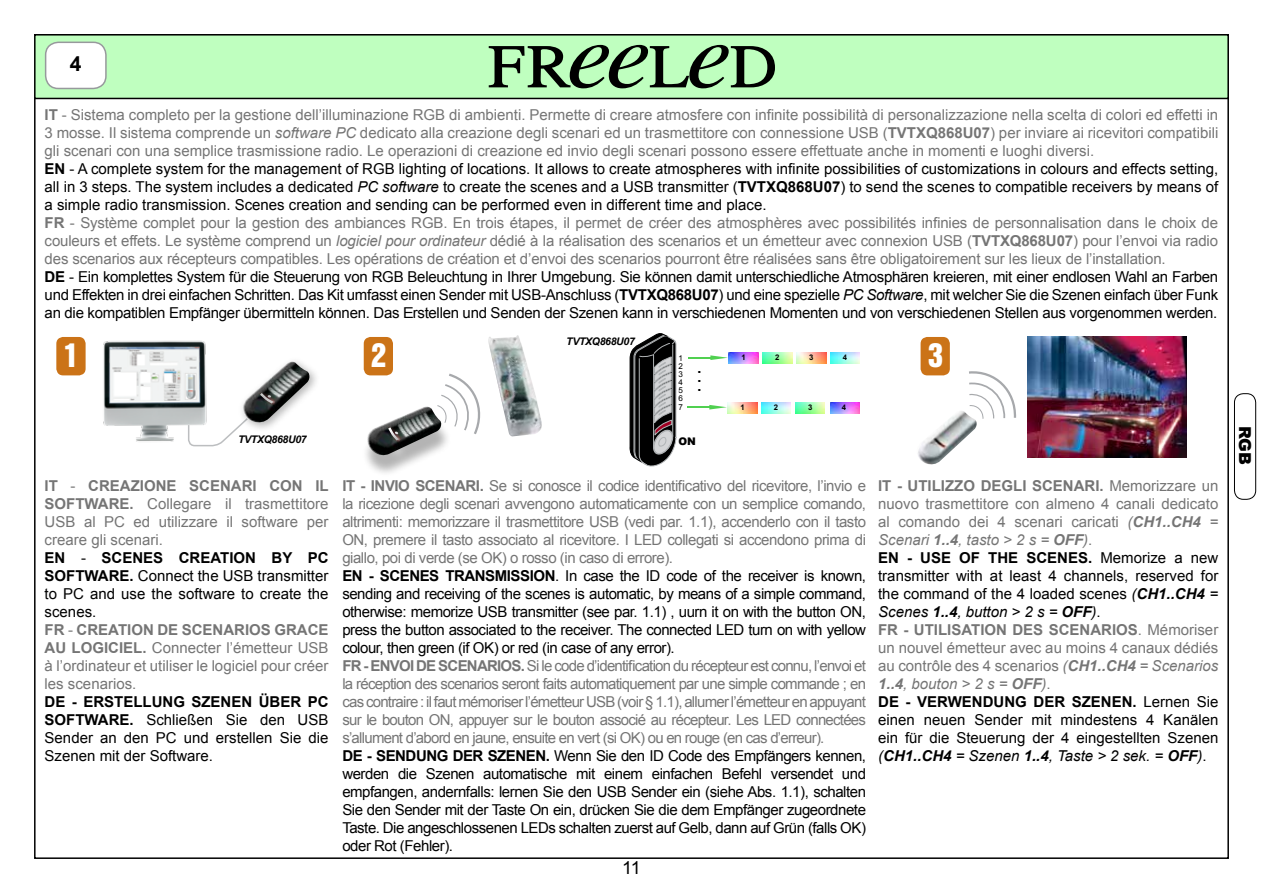
<style>
.page{position:relative;width:1263px;height:893px;background:#fff}
.page>*{position:absolute;margin:0;border:0;box-sizing:border-box;transform-origin:0 0}
.t1{font:30px "Helvetica Inserat LT Std";color:#fff}
.t2{font:700 21px "Arial";color:#010000}
.t3{font:18px "Arial";color:#000}
.t4{font:900 16.5px "Arial";color:#000}
.t5{font:15px/18px "Arial";letter-spacing:-.02em;color:#757575}
.t6{font:15px/18px "Arial";color:#000;text-align:justify}
.t7{font:15px/18px "Arial";color:#757575}
.t8{font:italic 700 10.5px "Arial";letter-spacing:-.03em;color:#000}
.t9{font:900 10.5px "Arial";color:#000}
.t10{font:900 9.9px/9px "Arial";color:#000;text-align:justify}
.t11{font:8.1px/8.1px "Arial";color:#000;text-align:justify}
.t12{font:700 7.8px "Arial";color:#000}
.s1{font-weight:700}
.s2{font-style:italic}
.s3{font-weight:700;color:#000}
.s4{color:#000}
.s5{font-style:italic;color:#000}
.s6{font-weight:700;color:#757575}
.s7{color:#757575}
.s8{font-style:italic;color:#757575}
.s9{font-weight:700;font-style:italic;color:#757575}
.s10{font-weight:700;font-style:italic}
</style>
<div class="page">
<div style="left:364px;top:337px;width:29px;height:38px;background:#cb7317;border-radius:7px"></div>
<svg style="left:425px;top:335px;width:117px;height:102px"></svg>
<div style="left:362px;top:414px;width:89px;height:64px;background:#000;opacity:.3"></div>
<img style="left:366px;top:407px;width:76px;height:49px">
<img style="left:103px;top:340px;width:104px;height:102px">
<svg style="left:187px;top:417px;width:51px;height:30px"></svg>
<div style="left:56px;top:337px;width:30px;height:38px;background:#cb7317;border-radius:7px"></div>
<div style="left:238px;top:357px;width:82px;height:76px;background:#000;opacity:.3"></div>
<img style="left:242px;top:362px;width:68px;height:61px">
<img style="left:1028px;top:337px;width:158px;height:120px">
<img style="left:918px;top:411px;width:59px;height:54px">
<div style="left:920px;top:337px;width:30px;height:38px;background:#cb7317;border-radius:7px"></div>
<svg style="left:966px;top:371px;width:51px;height:49px"></svg>
<div style="left:35px;top:35px;width:1193px;height:63px;background:#bfffbf"></div>
<div style="left:34px;top:34px;width:1195px;height:65px;border:2px solid #000"></div>
<svg style="left:489px;top:45px;width:286px;height:43px"></svg>
<svg style="left:630px;top:333px;width:46px;height:134px;background:#585758"></svg>
<svg style="left:688px;top:355px;width:40px;height:5px"></svg>
<svg style="left:687px;top:405px;width:40px;height:4px"></svg>
<img style="left:830px;top:402px;width:29px;height:11px">
<img style="left:795px;top:402px;width:30px;height:11px">
<img style="left:728px;top:402px;width:29px;height:11px">
<img style="left:761px;top:402px;width:30px;height:11px">
<img style="left:729px;top:352px;width:29px;height:11px">
<img style="left:763px;top:352px;width:29px;height:11px">
<img style="left:797px;top:352px;width:29px;height:11px">
<img style="left:831px;top:352px;width:29px;height:11px">
<div style="left:46px;top:42px;width:60px;height:46px;background:#fff;border-radius:13px"></div>
<div style="left:45px;top:42px;width:62px;height:47px;border:2px solid #97999c;border-radius:13px"></div>
<div style="left:1234px;top:393px;width:22px;height:106px;border:1px solid #000;border-radius:9px"></div>
<h2 class="t2" style="left:70px;top:49px;width:13px">4</h2>
<p class="t5" style="left:45px;top:106px;width:1175px"><span class="s1">IT</span> - Sistema completo per la gestione dell’illuminazione RGB di ambienti. Permette di creare atmosfere con infinite possibilità di personalizzazione nella scelta di colori ed effetti in 3 mosse. Il sistema comprende un <span class="s2">software PC</span> dedicato alla creazione degli scenari ed un trasmettitore con connessione USB (<span class="s1">TVTXQ868U07</span>) per inviare ai ricevitori compatibili gli scenari con una semplice trasmissione radio. Le operazioni di creazione ed invio degli scenari possono essere effettuate anche in momenti e luoghi diversi.<br><span class="s3">EN</span> <span class="s4">- A complete system for the management of RGB lighting of locations. It allows to create atmospheres with infinite possibilities of customizations in colours and effects setting, all in 3 steps. The system includes a dedicated</span> <span class="s5">PC software</span> <span class="s4">to create the scenes and a USB transmitter (</span><span class="s3">TVTXQ868U07</span><span class="s4">) to send the scenes to compatible receivers by means of a simple radio transmission. Scenes creation and sending can be performed even in different time and place.<br></span><span class="s1">FR</span> - Système complet pour la gestion des ambiances RGB. En trois étapes, il permet de créer des atmosphères avec possibilités infinies de personnalisation dans le choix de couleurs et effets. Le système comprend un <span class="s2">logiciel pour ordinateur</span> dédié à la réalisation des scenarios et un émetteur avec connexion USB (<span class="s1">TVTXQ868U07</span>) pour l’envoi via radio des scenarios aux récepteurs compatibles. Les opérations de création et d’envoi des scenarios pourront être réalisées sans être obligatoirement sur les lieux de l’installation.<br><span class="s3">DE</span> <span class="s4">- Ein komplettes System für die Steuerung von RGB Beleuchtung in Ihrer Umgebung. Sie können damit unterschiedliche Atmosphären kreieren, mit einer endlosen Wahl an Farben und Effekten in drei einfachen Schritten. Das Kit umfasst einen Sender mit USB-Anschluss (</span><span class="s3">TVTXQ868U07</span><span class="s4">) und eine spezielle</span> <span class="s5">PC Software</span><span class="s4">, mit welcher Sie die Szenen einfach über Funk an die kompatiblen Empfänger übermitteln können. Das Erstellen und Senden der Szenen kann in verschiedenen Momenten und von verschiedenen Stellen aus vorgenommen werden.</span></p>
<h1 class="t1" style="left:64px;top:337px;width:16px">1</h1>
<h1 class="t1" style="left:371px;top:337px;width:17px">2</h1>
<h1 class="t1" style="left:928px;top:337px;width:16px">3</h1>
<p class="t8" style="left:566px;top:334px;width:70px">TVTXQ868U07</p>
<p class="t12" style="left:741px;top:352px;width:6px">1</p>
<p class="t12" style="left:775px;top:352px;width:6px">2</p>
<p class="t12" style="left:809px;top:352px;width:6px">3</p>
<p class="t12" style="left:843px;top:352px;width:6px">4</p>
<p class="t11" style="left:678px;top:354px;width:6px">1<br>2<br>3<br>4<br>5<br>6</p>
<p class="t11" style="left:678px;top:403px;width:6px">7</p>
<p class="t9" style="left:678px;top:434px;width:19px">ON</p>
<p class="t10" style="left:698px;top:365px;width:5px">. . .</p>
<p class="t12" style="left:740px;top:402px;width:6px">1</p>
<p class="t12" style="left:774px;top:402px;width:6px">2</p>
<p class="t12" style="left:808px;top:402px;width:6px">3</p>
<p class="t12" style="left:842px;top:402px;width:6px">4</p>
<p class="t8" style="left:238px;top:432px;width:70px">TVTXQ868U07</p>
<p class="t7" style="left:45px;top:476px;width:286px"><span class="s1">IT</span> - <span class="s1">CREAZIONE SCENARI CON IL<br>SOFTWARE.</span> Collegare il trasmettitore<br>USB al PC ed utilizzare il software per creare gli scenari.<br><span class="s3">EN</span> <span class="s4">-</span> <span class="s3">SCENES CREATION BY PC<br>SOFTWARE.</span> <span class="s4">Connect the USB transmitter to PC and use the software to create the scenes.<br></span><span class="s1">FR</span> - <span class="s1">CREATION DE SCENARIOS GRACE<br>AU LOGICIEL.</span> Connecter l’émetteur USB à l’ordinateur et utiliser le logiciel pour créer les scenarios.</p>
<p class="t6" style="left:45px;top:692px;width:285px"><span class="s1">DE - ERSTELLUNG SZENEN ÜBER PC SOFTWARE.</span> Schließen Sie den USB Sender an den PC und erstellen Sie die Szenen mit der Software.</p>
<p class="t5" style="left:342px;top:476px;width:525px"><span class="s1">IT - INVIO SCENARI.</span> Se si conosce il codice identificativo del ricevitore, l’invio e la ricezione degli scenari avvengono automaticamente con un semplice comando, altrimenti: memorizzare il trasmettitore USB (vedi par. 1.1), accenderlo con il tasto ON, premere il tasto associato al ricevitore. I LED collegati si accendono prima di giallo, poi di verde (se OK) o rosso (in caso di errore).<br><span class="s3">EN - SCENES TRANSMISSION</span><span class="s4">. In case the ID code of the receiver is known, sending and receiving of the scenes is automatic, by means of a simple command, otherwise: memorize USB transmitter (see par. 1.1) , uurn it on with the button ON, press the button associated to the receiver. The connected LED turn on with yellow colour, then green (if OK) or red (in case of any error).<br></span><span class="s1">FR - ENVOI DE SCENARIOS.</span> Si le code d’identification du récepteur est connu, l’envoi et la réception des scenarios seront faits automatiquement par une simple commande ; en cas contraire : il faut mémoriser l’émetteur USB (voir § 1.1), allumer l’émetteur en appuyant sur le bouton ON, appuyer sur le bouton associé au récepteur. Les LED connectées s’allument d’abord en jaune, ensuite en vert (si OK) ou en rouge (en cas d’erreur).<br><span class="s3">DE - SENDUNG DER SZENEN.</span> <span class="s4">Wenn Sie den ID Code des Empfängers kennen, werden die Szenen automatische mit einem einfachen Befehl versendet und empfangen, andernfalls: lernen Sie den USB Sender ein (siehe Abs. 1.1), schalten Sie den Sender mit der Taste On ein, drücken Sie die dem Empfänger zugeordnete Taste. Die angeschlossenen LEDs schalten zuerst auf Gelb, dann auf Grün (falls OK) oder Rot (Fehler).</span></p>
<p class="t6" style="left:878px;top:476px;width:342px;text-align:left"><span class="s6">IT - UTILIZZO DEGLI SCENARI.</span> <span class="s7">Memorizzare un nuovo trasmettitore con almeno 4 canali dedicato al comando dei 4 scenari caricati</span> <span class="s8">(</span><span class="s9">CH1..CH4</span> <span class="s8">= Scenari</span> <span class="s9">1..4</span><span class="s8">, tasto &gt; 2 s =</span> <span class="s9">OFF</span><span class="s8">)</span><span class="s7">.<br></span><span class="s1">EN - USE OF THE SCENES.</span> Memorize a new transmitter with at least 4 channels, reserved for the command of the 4 loaded scenes <span class="s2">(</span><span class="s10">CH1..CH4</span> <span class="s2">= Scenes</span> <span class="s10">1..4</span><span class="s2">, button &gt; 2 s =</span> <span class="s10">OFF</span><span class="s2">)</span>.<br><span class="s6">FR - UTILISATION DES SCENARIOS</span><span class="s7">. Mémoriser un nouvel émetteur avec au moins 4 canaux dédiés au contrôle des 4 scenarios</span> <span class="s8">(</span><span class="s9">CH1..CH4</span> <span class="s8">= Scenarios </span><span class="s9">1..4</span><span class="s8">, bouton &gt; 2 s =</span> <span class="s9">OFF</span><span class="s8">)</span><span class="s7">.<br></span><span class="s1">DE - VERWENDUNG DER SZENEN.</span> Lernen Sie einen neuen Sender mit mindestens 4 Kanälen ein für die Steuerung der 4 eingestellten Szenen <span class="s2">(</span><span class="s10">CH1..CH4</span> <span class="s2">= Szenen</span> <span class="s10">1..4</span><span class="s2">, Taste &gt; 2 sek. =</span> <span class="s10">OFF</span><span class="s2">)</span>.</p>
<p class="t3" style="left:622px;top:855px;width:20px">11</p>
<p class="t4" style="left:1257px;top:426px;width:41px;rotate:90deg">RGB</p>
</div>
